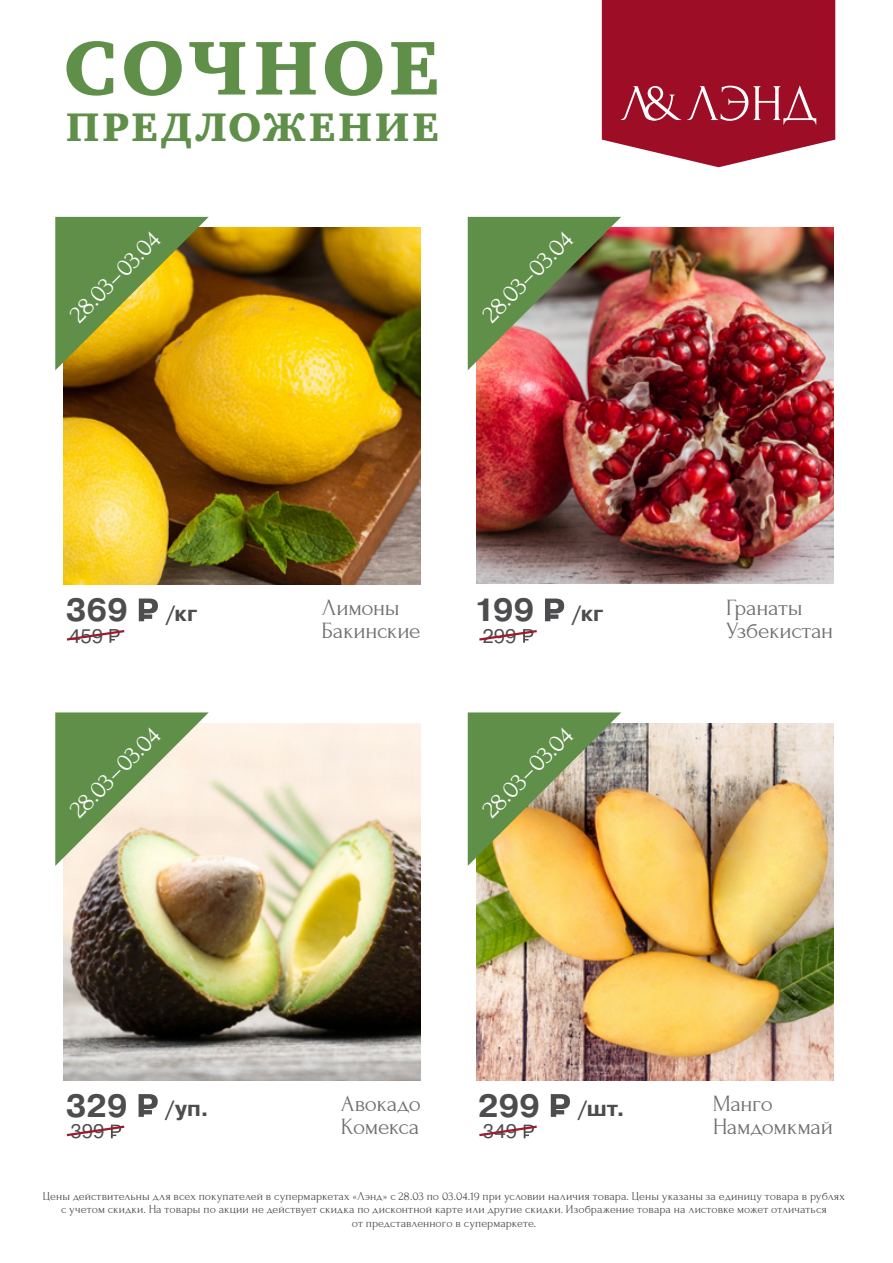
<style>
.page{position:relative;width:893px;height:1263px;background:#fff}
.page>*{position:absolute;margin:0;border:0;box-sizing:border-box;transform-origin:0 0}
.t1{font:78.15px "Charter Black C";letter-spacing:.05em;color:#5f8f49}
.t2{font:40.95px "Charter Black C";letter-spacing:.075em;color:#5f8f49}
.t3{font:700 32.1px "Pragmatica";letter-spacing:-.01em;color:#4d4d4f}
.t4{font:25.5px "Forum";color:#fff}
.t5{font:23.25px/23px "Forum";letter-spacing:-.02em;color:#6d6e71}
.t6{font:700 22.05px "Pragmatica";color:#4d4d4f}
.t7{font:19.5px "Pragmatica";color:#4d4d4f}
.t8{font:12px/13.5px "Forum";letter-spacing:.005em;color:#4d4d4f;text-align:center}
.s1{font-size:22.05px}
.s2{font-size:32.1px}
</style>
<div class="page">
<svg style="left:602px;top:0;width:233px;height:167px;background:#a9293f"></svg>
<img style="left:476px;top:227px;width:357px;height:356px">
<img style="left:64px;top:723px;width:357px;height:357px">
<img style="left:64px;top:227px;width:357px;height:358px">
<img style="left:476px;top:723px;width:357px;height:357px">
<svg style="left:139px;top:598px;width:19px;height:23px"></svg>
<svg style="left:66px;top:629px;width:59px;height:14px"></svg>
<svg style="left:55px;top:217px;width:154px;height:153px;background:#90902a"></svg>
<svg style="left:545px;top:598px;width:19px;height:23px"></svg>
<svg style="left:479px;top:629px;width:58px;height:14px"></svg>
<img style="left:468px;top:217px;width:153px;height:153px">
<svg style="left:139px;top:1094px;width:19px;height:23px"></svg>
<svg style="left:66px;top:1124px;width:59px;height:14px"></svg>
<svg style="left:55px;top:712px;width:154px;height:154px;background:#abbd91"></svg>
<svg style="left:551px;top:1094px;width:19px;height:23px"></svg>
<svg style="left:479px;top:1124px;width:58px;height:14px"></svg>
<img style="left:468px;top:712px;width:153px;height:154px">
<h1 class="t1" style="left:63px;top:24px;width:377px">СОЧНОЕ</h1>
<h2 class="t2" style="left:66px;top:104px;width:374px">ПРЕДЛОЖЕНИЕ</h2>
<h3 class="t4" style="left:64px;top:308px;width:118px;rotate:-45deg">28.03–03.04</h3>
<h3 class="t4" style="left:477px;top:308px;width:118px;rotate:-45deg">28.03–03.04</h3>
<h3 class="t3" style="left:66px;top:589px;width:133px">369 <span class="s1">/кг</span></h3>
<h3 class="t7" style="left:69px;top:624px;width:35px">459</h3>
<h3 class="t4" style="left:64px;top:804px;width:118px;rotate:-45deg">28.03–03.04</h3>
<h3 class="t6" style="left:66px;top:1094px;width:145px"><span class="s2">329</span> /уп.</h3>
<h3 class="t7" style="left:70px;top:1119px;width:35px">399</h3>
<h3 class="t5" style="left:322px;top:596px;width:100px">Лимоны<br>Бакинские</h3>
<h3 class="t3" style="left:474px;top:589px;width:131px">199 <span class="s1">/кг</span></h3>
<h3 class="t7" style="left:483px;top:624px;width:35px">299</h3>
<h3 class="t4" style="left:477px;top:804px;width:118px;rotate:-45deg">28.03–03.04</h3>
<h3 class="t5" style="left:726px;top:596px;width:109px">Гранаты<br>Узбекистан</h3>
<h3 class="t5" style="left:341px;top:1092px;width:81px">Авокадо<br>Комекса</h3>
<h3 class="t6" style="left:478px;top:1094px;width:149px"><span class="s2">299</span> /шт.</h3>
<h3 class="t7" style="left:483px;top:1119px;width:36px">349</h3>
<h3 class="t5" style="left:713px;top:1092px;width:122px">Манго<br>Намдомкмай</h3>
<p class="t8" style="left:43px;top:1189px;width:804px">Цены действительны для всех покупателей в супермаркетах «Лэнд» с 28.03 по 03.04.19 при условии наличия товара. Цены указаны за единицу товара в рублях с учетом скидки. На товары по акции не действует скидка по дисконтной карте или другие скидки. Изображение товара на листовке может отличаться<br>от представленного в супермаркете.</p>
</div>
